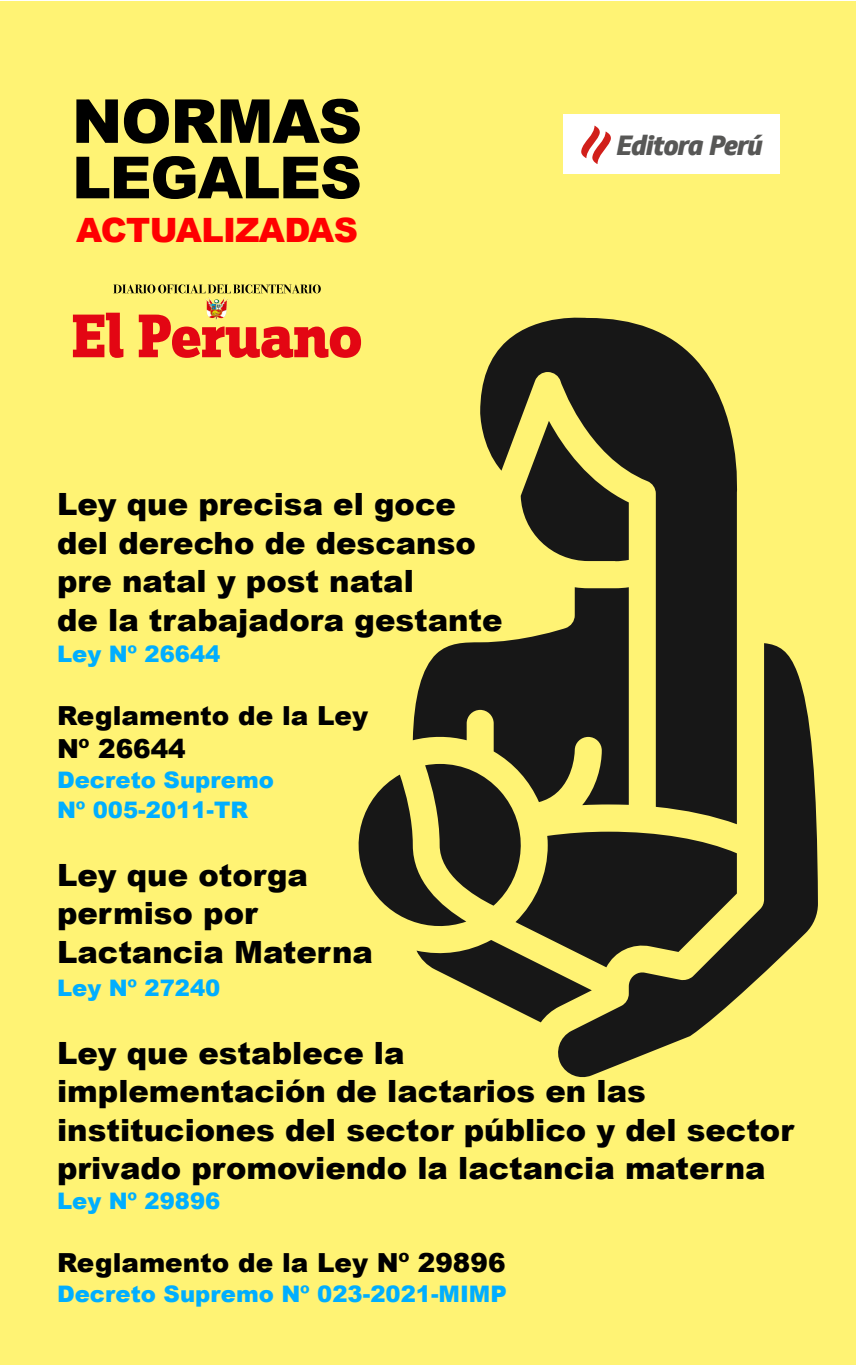
<style>
.page{position:relative;width:856px;height:1365px;background:#fff}
.page>*{position:absolute;margin:0;border:0;box-sizing:border-box;transform-origin:0 0}
.t1{font:900 60.55px "Arial";letter-spacing:-.02em;color:#000}
.t2{font:900 58.1px "Arial";letter-spacing:-.02em;color:#000}
.t3{font:900 33.6px "Arial";letter-spacing:-.02em;color:#f00}
.t4{font:900 30.62px/38.5px "Arial";color:#000}
.t5{font:italic 800 26.95px "Soleto";letter-spacing:-.05em;color:#575756}
.t6{font:900 26.25px/33.2px "Arial";color:#000}
.t7{font:900 22.75px/29.8px "Arial";color:#00aeff}
</style>
<div class="page">
<div style="left:0;top:1px;width:855px;height:1362px;background:#fff374"></div>
<img style="left:205px;top:297px;width:24px;height:15px">
<svg style="left:73px;top:312px;width:288px;height:46px"></svg>
<svg style="left:113px;top:284px;width:208px;height:9px"></svg>
<div style="left:563px;top:114px;width:216px;height:59px;background:#fff"></div>
<svg style="left:581px;top:126px;width:30px;height:38px"></svg>
<svg style="left:558px;top:643px;width:260px;height:435px"></svg>
<svg style="left:413px;top:642px;width:67px;height:99px;fill:#171717"></svg>
<svg style="left:480px;top:317px;width:262px;height:507px;fill:#171717"></svg>
<svg style="left:521px;top:421px;width:108px;height:140px"></svg>
<svg style="left:358px;top:763px;width:379px;height:259px"></svg>
<h1 class="t1" style="left:72px;top:77px;width:292px">normas</h1>
<h2 class="t2" style="left:72px;top:135px;width:291px">legales</h2>
<p class="t3" style="left:76px;top:206px;width:283px">actualizadas</p>
<p class="t4" style="left:57px;top:484px;width:447px">Ley que precisa el goce del derecho de descanso pre natal y post natal<br>de la trabajadora gestante</p>
<p class="t7" style="left:57px;top:638px;width:165px">Ley Nº 26644</p>
<p class="t6" style="left:57px;top:698px;width:312px">Reglamento de la Ley<br>Nº 26644</p>
<p class="t7" style="left:57px;top:764px;width:218px">Decreto Supremo<br>Nº 005-2011-TR</p>
<p class="t4" style="left:57px;top:854px;width:317px">Ley que otorga permiso por<br>Lactancia Materna</p>
<p class="t7" style="left:57px;top:972px;width:165px">Ley Nº 27240</p>
<p class="t5" style="left:616px;top:127px;width:148px">Editora Perú</p>
<p class="t4" style="left:57px;top:1032px;width:739px">Ley que establece la<br>implementación de lactarios en las instituciones del sector público y del sector privado promoviendo la lactancia materna</p>
<p class="t7" style="left:57px;top:1185px;width:165px">Ley Nº 29896</p>
<p class="t6" style="left:57px;top:1245px;width:450px">Reglamento de la Ley Nº 29896</p>
<p class="t7" style="left:57px;top:1278px;width:399px">Decreto Supremo Nº 023-2021-MIM</p>
<p class="t7" style="left:490px;top:1278px;width:18px">P</p>
</div>
